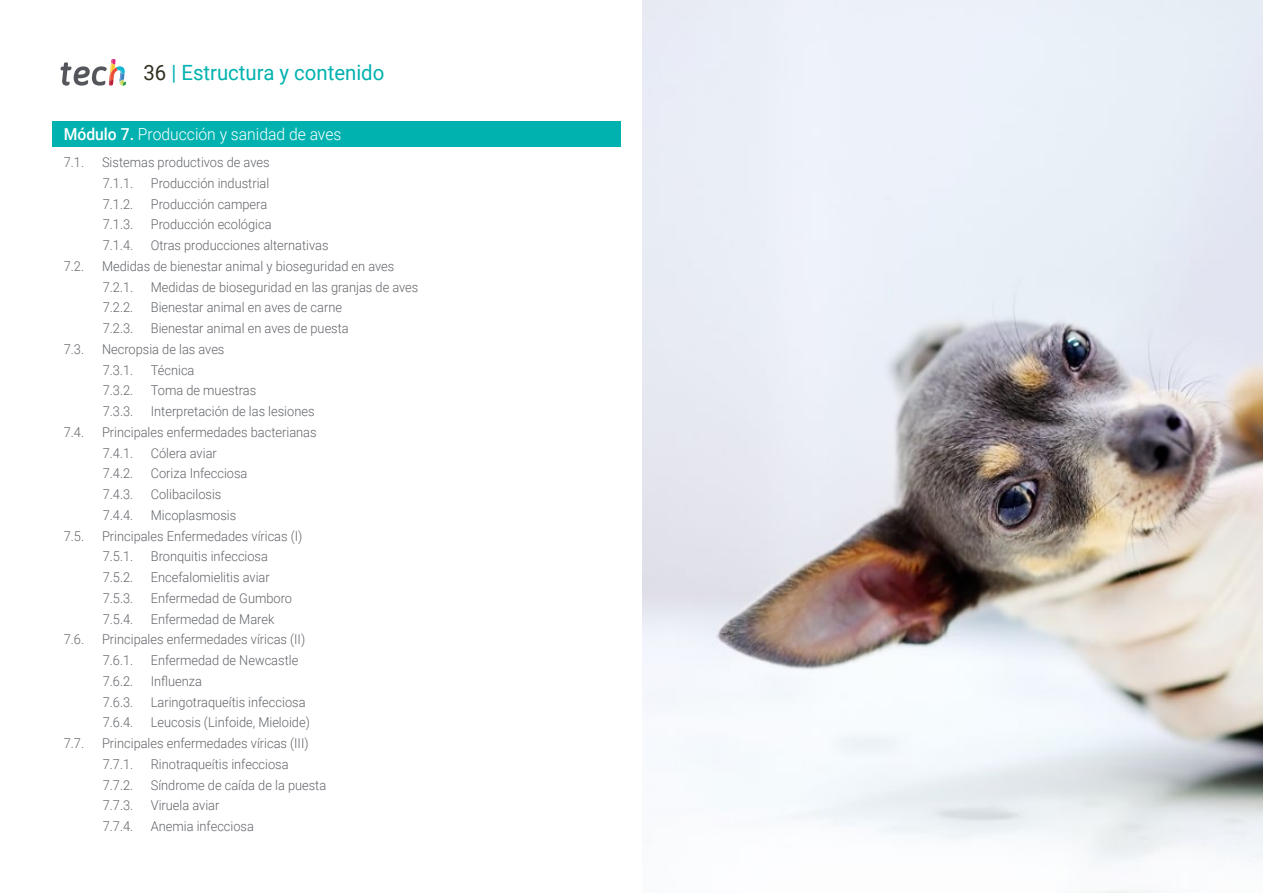
<style>
.page{position:relative;width:1263px;height:893px;background:#fff}
.page>*{position:absolute;margin:0;border:0;box-sizing:border-box;transform-origin:0 0}
.t1{font:21px "Roboto";color:#00b2af}
.t2{font:300 16.5px "Roboto";color:#fff;scale:.95 1}
.t3{font:300 13.5px/20.7px "Roboto";color:#61646a;scale:.95 1}
.s1{color:#312e20}
.s2{font-weight:500}
</style>
<div class="page">
<img style="left:642px;top:0;width:621px;height:893px">
<div style="left:53px;top:121px;width:568px;height:25px;background:#00b2af"></div>
<svg style="left:61px;top:59px;width:65px;height:27px"></svg>
<h1 class="t1" style="left:144px;top:57px;width:242px"><span class="s1">36</span> | Estructura y contenido</h1>
<p class="t2" style="left:64px;top:123px;width:294px"><span class="s2">Módulo 7.</span> Producción y sanidad de aves</p>
<p class="t3" style="left:64px;top:151px;width:23px">7.1.</p>
<p class="t3" style="left:102px;top:151px;width:178px">Sistemas productivos de aves<br>7.1.1.</p>
<p class="t3" style="left:151px;top:172px;width:126px">Producción industrial</p>
<p class="t3" style="left:103px;top:193px;width:34px">7.1.2.</p>
<p class="t3" style="left:151px;top:193px;width:124px">Producción campera</p>
<p class="t3" style="left:103px;top:214px;width:34px">7.1.3.</p>
<p class="t3" style="left:151px;top:214px;width:129px">Producción ecológica</p>
<p class="t3" style="left:103px;top:234px;width:34px">7.1.4.</p>
<p class="t3" style="left:151px;top:234px;width:189px">Otras producciones alternativas</p>
<p class="t3" style="left:64px;top:255px;width:23px">7.2.</p>
<p class="t3" style="left:102px;top:255px;width:309px">Medidas de bienestar animal y bioseguridad en aves<br>7.2.1.</p>
<p class="t3" style="left:151px;top:276px;width:283px">Medidas de bioseguridad en las granjas de aves</p>
<p class="t3" style="left:103px;top:297px;width:34px">7.2.2.</p>
<p class="t3" style="left:151px;top:297px;width:203px">Bienestar animal en aves de carne</p>
<p class="t3" style="left:103px;top:317px;width:34px">7.2.3.</p>
<p class="t3" style="left:151px;top:317px;width:210px">Bienestar animal en aves de puesta</p>
<p class="t3" style="left:64px;top:338px;width:23px">7.3.</p>
<p class="t3" style="left:102px;top:338px;width:130px">Necropsia de las aves<br>7.3.1.</p>
<p class="t3" style="left:151px;top:359px;width:47px">Técnica</p>
<p class="t3" style="left:103px;top:380px;width:34px">7.3.2.</p>
<p class="t3" style="left:151px;top:380px;width:113px">Toma de muestras</p>
<p class="t3" style="left:103px;top:400px;width:34px">7.3.3.</p>
<p class="t3" style="left:151px;top:400px;width:174px">Interpretación de las lesiones</p>
<p class="t3" style="left:64px;top:421px;width:23px">7.4.</p>
<p class="t3" style="left:102px;top:421px;width:227px">Principales enfermedades bacterianas<br>7.4.1.</p>
<p class="t3" style="left:151px;top:442px;width:71px">Cólera aviar</p>
<p class="t3" style="left:103px;top:463px;width:34px">7.4.2.</p>
<p class="t3" style="left:151px;top:463px;width:103px">Coriza Infecciosa</p>
<p class="t3" style="left:103px;top:483px;width:34px">7.4.3.</p>
<p class="t3" style="left:151px;top:483px;width:76px">Colibacilosis</p>
<p class="t3" style="left:103px;top:504px;width:34px">7.4.4.</p>
<p class="t3" style="left:151px;top:504px;width:91px">Micoplasmosis</p>
<p class="t3" style="left:64px;top:525px;width:23px">7.5.</p>
<p class="t3" style="left:102px;top:525px;width:212px">Principales Enfermedades víricas (I)<br>7.5.1.</p>
<p class="t3" style="left:151px;top:546px;width:125px">Bronquitis infecciosa</p>
<p class="t3" style="left:103px;top:566px;width:34px">7.5.2.</p>
<p class="t3" style="left:151px;top:566px;width:127px">Encefalomielitis aviar</p>
<p class="t3" style="left:103px;top:587px;width:34px">7.5.3.</p>
<p class="t3" style="left:151px;top:587px;width:150px">Enfermedad de Gumboro</p>
<p class="t3" style="left:103px;top:608px;width:34px">7.5.4.</p>
<p class="t3" style="left:151px;top:608px;width:132px">Enfermedad de Marek</p>
<p class="t3" style="left:64px;top:629px;width:23px">7.6.</p>
<p class="t3" style="left:102px;top:629px;width:215px">Principales enfermedades víricas (II)<br>7.6.1.</p>
<p class="t3" style="left:151px;top:649px;width:157px">Enfermedad de Newcastle</p>
<p class="t3" style="left:103px;top:670px;width:34px">7.6.2.</p>
<p class="t3" style="left:151px;top:670px;width:55px">Influenza</p>
<p class="t3" style="left:103px;top:691px;width:34px">7.6.3.</p>
<p class="t3" style="left:151px;top:691px;width:164px">Laringotraqueítis infecciosa</p>
<p class="t3" style="left:103px;top:712px;width:34px">7.6.4.</p>
<p class="t3" style="left:151px;top:712px;width:169px">Leucosis (Linfoide, Mieloide)</p>
<p class="t3" style="left:64px;top:732px;width:23px">7.7.</p>
<p class="t3" style="left:102px;top:732px;width:219px">Principales enfermedades víricas (III)<br>7.7.1.</p>
<p class="t3" style="left:151px;top:753px;width:147px">Rinotraqueítis infecciosa</p>
<p class="t3" style="left:103px;top:774px;width:34px">7.7.2.</p>
<p class="t3" style="left:151px;top:774px;width:186px">Síndrome de caída de la puesta</p>
<p class="t3" style="left:103px;top:795px;width:34px">7.7.3.</p>
<p class="t3" style="left:151px;top:795px;width:74px">Viruela aviar</p>
<p class="t3" style="left:103px;top:815px;width:34px">7.7.4.</p>
<p class="t3" style="left:151px;top:815px;width:110px">Anemia infecciosa</p>
</div>
